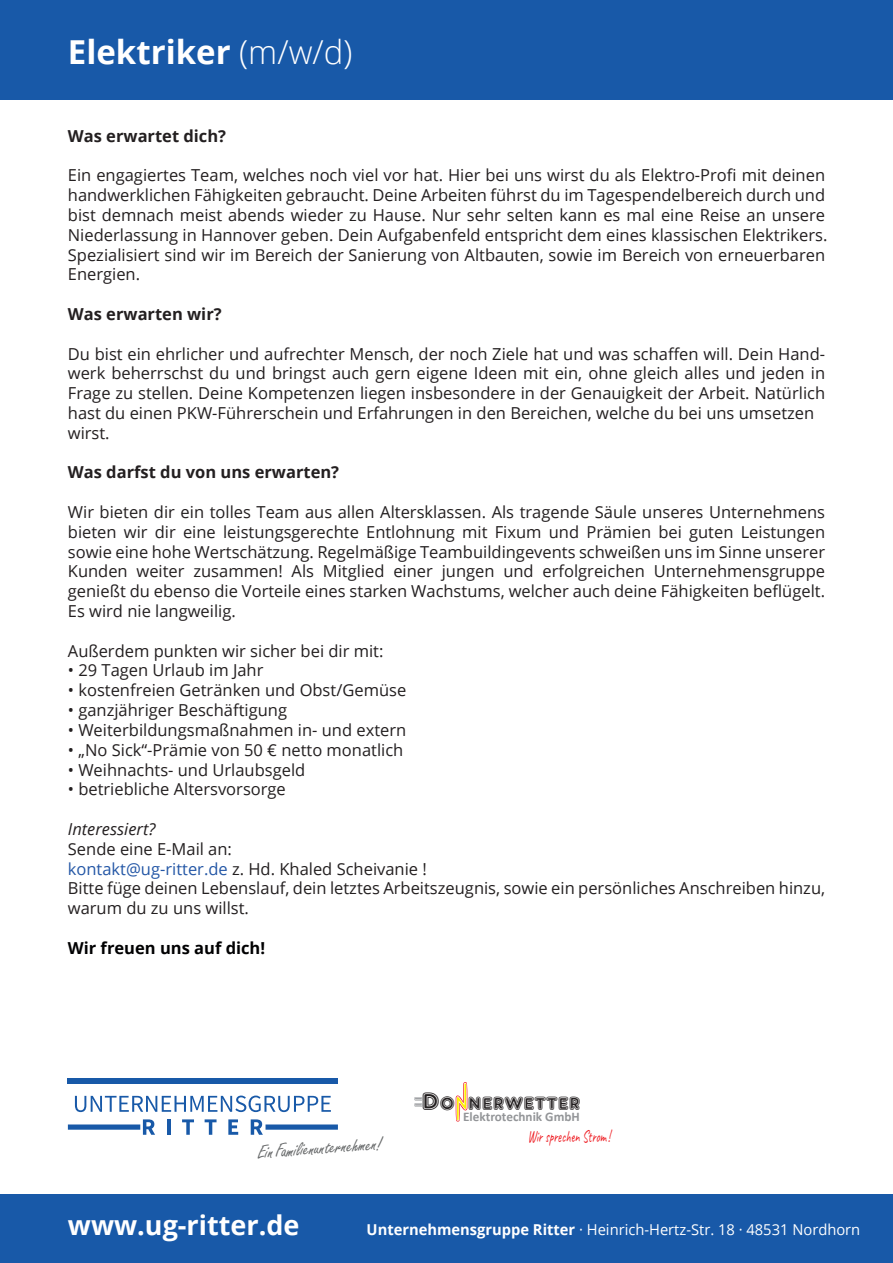
<style>
.page{position:relative;width:893px;height:1263px;background:#fff}
.page>*{position:absolute;margin:0;border:0;box-sizing:border-box;transform-origin:0 0}
.t1{font:700 33px "Open Sans";color:#fff}
.t2{font:700 27px "Open Sans";color:#fff}
.t3{font:20.4px "Freestyle Script";color:#67696a}
.t4{font:19.8px "ARDELANEY";color:#231f20}
.t5{font:17.4px "Caveat";color:#ee1d23;scale:.66 1}
.t6{font:16.5px/19.8px "Open Sans";color:#231f20}
.t7{font:700 16.5px "Open Sans";color:#231f20}
.t8{font:700 16.5px "Open Sans";color:#000002}
.t9{font:italic 16.5px "Open Sans";color:#231f20}
.t10{font:15px "Open Sans";color:#fff}
.t11{font:700 13.2px "Calibri";color:#939598}
.s1{font-weight:300}
.s2{color:#2457a6}
.s3{font-size:26.1px}
.s4{font-weight:700}
</style>
<div class="page">
<div style="left:0;top:1194px;width:893px;height:69px;background:#1859a8"></div>
<svg style="left:75px;top:1095px;width:256px;height:17px"></svg>
<svg style="left:68px;top:1119px;width:270px;height:16px"></svg>
<div style="left:68px;top:1078px;width:270px;height:5px;background:#1859a8"></div>
<div style="left:0;top:0;width:893px;height:100px;background:#1859a8"></div>
<svg style="left:414px;top:1097px;width:9px;height:10px"></svg>
<svg style="left:456px;top:1082px;width:11px;height:39px"></svg>
<h1 class="t1" style="left:68px;top:28px;width:286px">Elektriker <span class="s1">(m/w/d)</span></h1>
<p class="t7" style="left:68px;top:124px;width:160px">Was erwartet dich?</p>
<p class="t6" style="left:68px;top:165px;width:761px">Ein engagiertes Team, welches noch viel vor hat. Hier bei uns wirst du als Elektro-Profi mit deinen handwerklichen Fähigkeiten gebraucht. Deine Arbeiten führst du im Tagespendelbereich durch und bist demnach meist abends wieder zu Hause. Nur sehr selten kann es mal eine Reise an unsere Niederlassung in Hannover geben. Dein Aufgabenfeld entspricht dem eines klassischen Elektrikers.<br>Spezialisiert sind wir im Bereich der Sanierung von Altbauten, sowie im Bereich von erneuerbaren Energien.</p>
<p class="t7" style="left:68px;top:302px;width:155px">Was erwarten wir?</p>
<p class="t6" style="left:68px;top:343px;width:759px">Du bist ein ehrlicher und aufrechter Mensch, der noch Ziele hat und was schaffen will. Dein Hand&shy;werk beherrschst du und bringst auch gern eigene Ideen mit ein, ohne gleich alles und jeden in Frage zu stellen. Deine Kompetenzen liegen insbesondere in der Genauigkeit der Arbeit. Natürlich hast du einen PKW-Führerschein und Erfahrungen in den Bereichen, welche du bei uns umsetzen wirst.</p>
<p class="t7" style="left:68px;top:461px;width:273px">Was darfst du von uns erwarten?</p>
<p class="t6" style="left:68px;top:502px;width:759px;text-align:justify">Wir bieten dir ein tolles Team aus allen Altersklassen. Als tragende Säule unseres Unternehmens bieten wir dir eine leistungsgerechte Entlohnung mit Fixum und Prämien bei guten Leistungen sowie eine hohe Wertschätzung. Regelmäßige Teambuildingevents schweißen uns im Sinne unserer Kunden weiter zusammen! Als Mitglied einer jungen und erfolgreichen Unternehmensgruppe genießt du ebenso die Vorteile eines starken Wachstums, welcher auch deine Fähigkeiten beflügelt.<br>Es wird nie langweilig.</p>
<p class="t6" style="left:68px;top:640px;width:317px">Außerdem punkten wir sicher bei dir mit:</p>
<p class="t6" style="left:68px;top:660px;width:197px">• 29 Tagen Urlaub im Jahr</p>
<p class="t6" style="left:68px;top:680px;width:340px">• kostenfreien Getränken und Obst/Gemüse</p>
<p class="t6" style="left:68px;top:700px;width:221px">• ganzjähriger Beschäftigung</p>
<p class="t6" style="left:68px;top:720px;width:340px">• Weiterbildungsmaßnahmen in- und extern</p>
<p class="t6" style="left:68px;top:739px;width:337px">• „No Sick“-Prämie von 50 € netto monatlich</p>
<p class="t6" style="left:68px;top:759px;width:239px">• Weihnachts- und Urlaubsgeld</p>
<p class="t6" style="left:68px;top:779px;width:219px">• betriebliche Altersvorsorge</p>
<p class="t9" style="left:68px;top:818px;width:89px">Interessiert?</p>
<p class="t6" style="left:68px;top:838px;width:759px">Sende eine E-Mail an:<br><span class="s2">kontakt@ug-ritter.de</span> z. Hd. Khaled Scheivanie !<br>Bitte füge deinen Lebenslauf, dein letztes Arbeitszeugnis, sowie ein persönliches Anschreiben hinzu, warum du zu uns willst.</p>
<p class="t8" style="left:68px;top:936px;width:199px">Wir freuen uns auf dich!</p>
<p class="t3" style="left:257px;top:1141px;width:126px;rotate:-4deg">EinFamilienunternehmen!</p>
<p class="t4" style="left:422px;top:1091px;width:160px"><span class="s3">D</span>O NERWETTER</p>
<p class="t5" style="left:528px;top:1125px;width:126px">Wir sprechen Strom !</p>
<p class="t11" style="left:463px;top:1107px;width:118px">Elektrotechnik GmbH</p>
<h2 class="t2" style="left:68px;top:1206px;width:233px">www.ug-ritter.de</h2>
<p class="t10" style="left:367px;top:1219px;width:495px"><span class="s4">Unternehmensgruppe Ritter</span> · Heinrich-Hertz-Str. 18 · 48531 Nordhorn</p>
</div>
